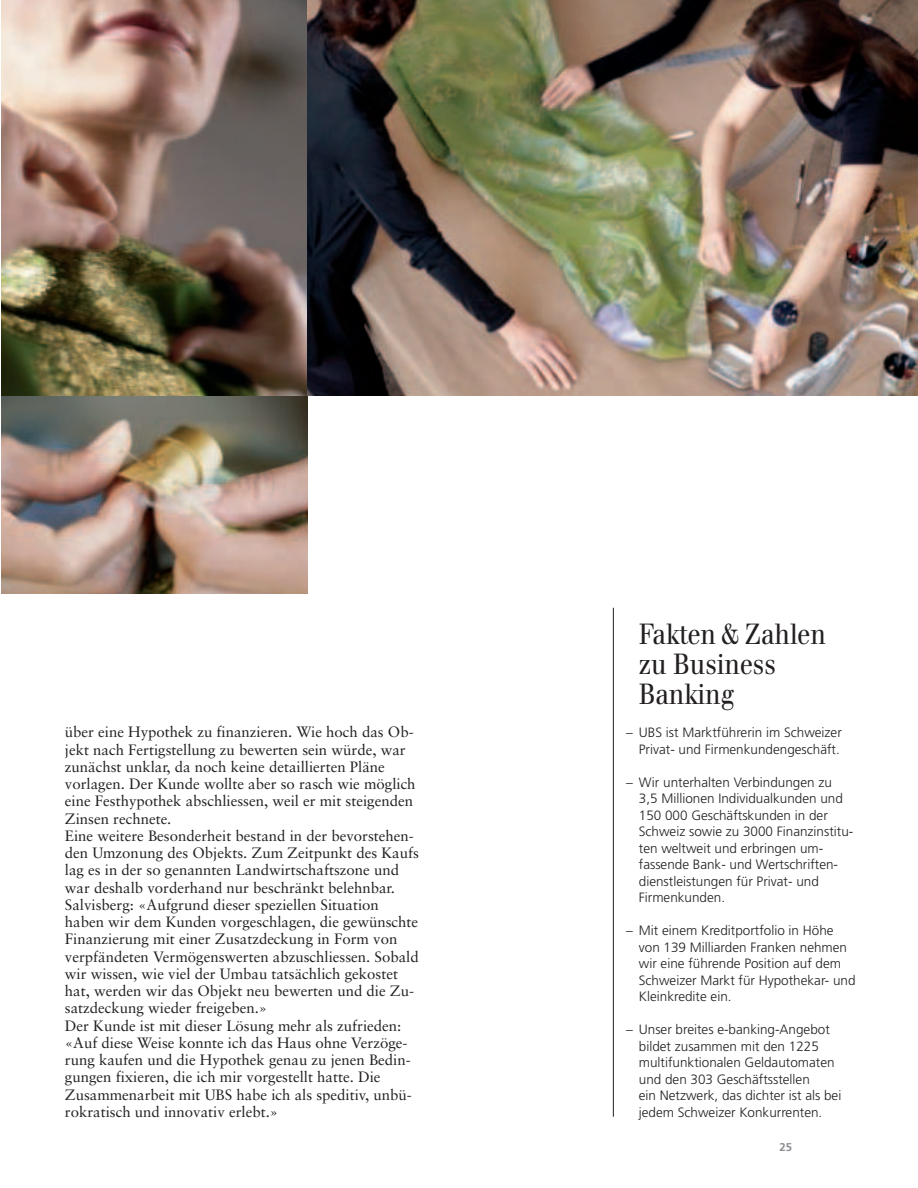
<style>
.page{position:relative;width:918px;height:1188px;background:#fff}
.page>*{position:absolute;margin:0;border:0;box-sizing:border-box;transform-origin:0 0}
.t1{font:28.5px/30px "UBS Headline";color:#231f20}
.t2{font:15px/17.2px "Sabon";color:#231f20}
.t3{font:300 13.5px/16.5px "Frutiger";color:#231f20}
.t4{font:700 11.25px "Frutiger";color:#8a8c8f}
</style>
<div class="page">
<img style="left:1px;top:395px;width:306px;height:199px">
<img style="left:1px;top:0;width:306px;height:395px">
<img style="left:307px;top:0;width:611px;height:395px">
<hr style="left:613px;top:608px;width:1px;height:509px;background:#231f20">
<p class="t2" style="left:65px;top:725px;width:356px">über eine Hypothek zu finanzieren. Wie hoch das Ob&shy;jekt nach Fertigstellung zu bewerten sein würde, war zunächst unklar, da noch keine detaillierten Pläne vorlagen. Der Kunde wollte aber so rasch wie möglich eine Festhypothek abschliessen, weil er mit steigenden Zinsen rechnete.<br>Eine weitere Besonderheit bestand in der bevorstehen&shy;den Umzonung des Objekts. Zum Zeitpunkt des Kaufs lag es in der so genannten Landwirtschaftszone und war deshalb vorderhand nur beschränkt belehnbar.<br>Salvisberg: «Aufgrund dieser speziellen Situation haben wir dem Kunden vorgeschlagen, die gewünschte Finanzierung mit einer Zusatzdeckung in Form von verpfändeten Vermögenswerten abzuschliessen. Sobald wir wissen, wie viel der Umbau tatsächlich gekostet hat, werden wir das Objekt neu bewerten und die Zu&shy;satzdeckung wieder freigeben.»<br>Der Kunde ist mit dieser Lösung mehr als zufrieden: «Auf diese Weise konnte ich das Haus ohne Verzöge&shy;rung kaufen und die Hypothek genau zu jenen Bedin&shy;gungen fixieren, die ich mir vorgestellt hatte. Die Zusammenarbeit mit UBS habe ich als speditiv, unbü&shy;rokratisch und innovativ erlebt.»</p>
<h1 class="t1" style="left:639px;top:622px;width:189px">Fakten&amp;Zahlen zu Business<br>Banking</h1>
<p class="t3" style="left:626px;top:726px;width:217px;text-align:right">– UBS ist Marktführerin im Schweizer<br>Privat- und Firmenkundengeschäft.</p>
<p class="t3" style="left:639px;top:775px;width:216px;text-indent:-13px">– Wir unterhalten Verbindungen zu<br>3,5 Millionen Individualkunden und<br>150 000 Geschäftskunden in der<br>Schweiz sowie zu 3000 Finanzinstitu&shy;ten weltweit und erbringen um&shy;fassende Bank- und Wertschriften&shy;dienstleistungen für Privat- und<br>Firmenkunden.</p>
<p class="t3" style="left:639px;top:924px;width:218px;text-indent:-13px">– Mit einem Kreditportfolio in Höhe von 139 Milliarden Franken nehmen wir eine führende Position auf dem<br>Schweizer Markt für Hypothekar- und<br>Kleinkredite ein.</p>
<p class="t3" style="left:639px;top:1023px;width:204px;text-indent:-13px">– Unser breites e-banking-Angebot bildet zusammen mit den 1225 multifunktionalen Geldautomaten und den 303 Geschäftsstellen<br>ein Netzwerk, das dichter ist als bei jedem Schweizer Konkurrenten.</p>
<p class="t4" style="left:779px;top:1143px;width:14px">25</p>
</div>
